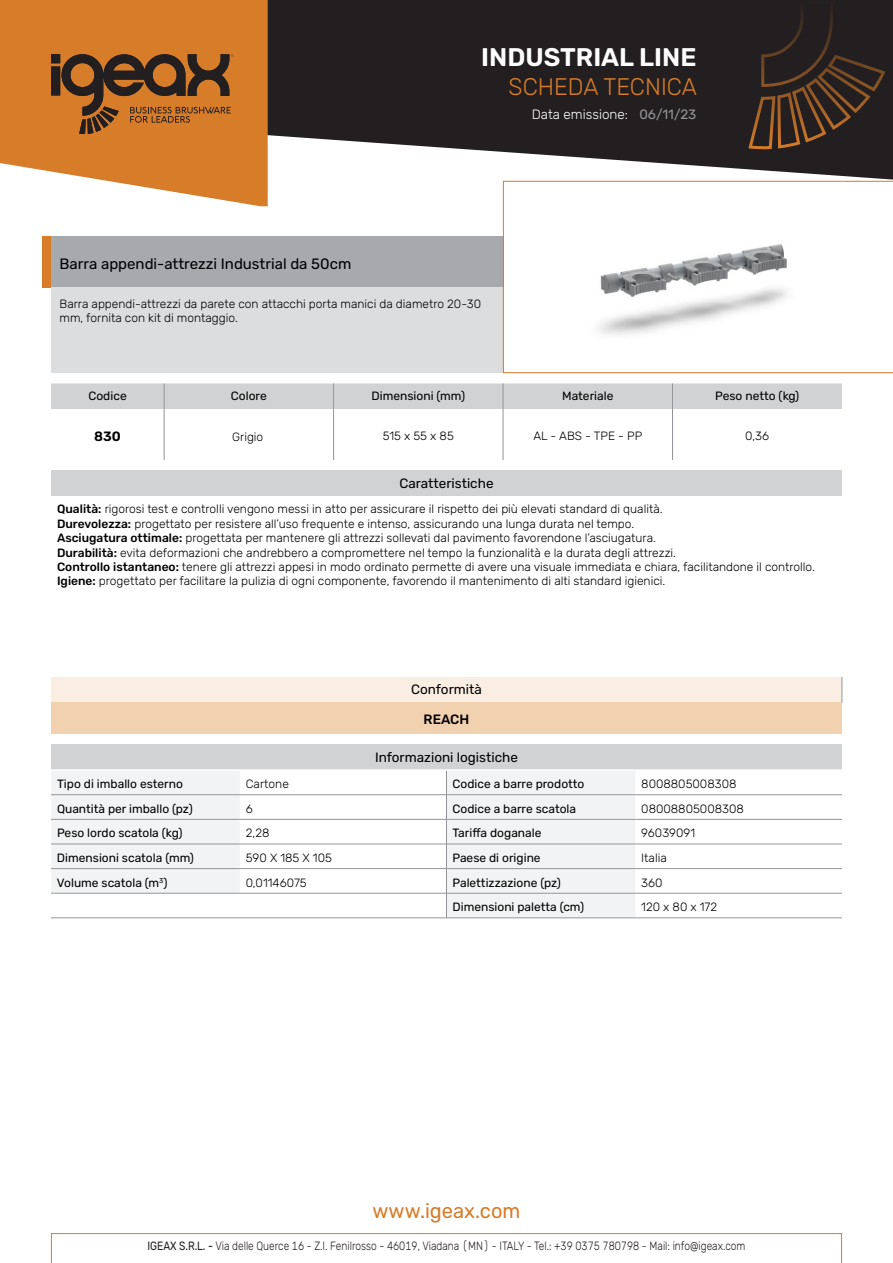
<style>
.page{position:relative;width:893px;height:1263px;background:#fff}
.page>*{position:absolute;margin:0;border:0;box-sizing:border-box;transform-origin:0 0}
.t1{font:600 25.5px "Rubik";color:#fff}
.t2{font:300 24px "Rubik";color:#d77c29}
.t3{font:20.85px "Rubik";color:#d77c29;scale:.96 1}
.t4{font:15px "Rubik";color:#000}
.t5{font:13.5px "Rubik";color:#000}
.t6{font:300 13.5px "Rubik";color:#fff}
.t7{font:13.5px "Rubik";color:#939598}
.t8{font:500 13.5px "Rubik";color:#000}
.t9{font:600 13.5px "Rubik";color:#000}
.Stile_di_paragrafo_GREP{font:300 12px/14.4px "Rubik";color:#000}
.t10{font:12px "Rubik";color:#000}
.t11{font:300 12px "Rubik";color:#231f20;scale:.85 1}
.s1{font-weight:500}
.s2{font-weight:400}
</style>
<div class="page">
<svg style="left:268px;top:0;width:625px;height:181px;fill:#231f20"></svg>
<svg style="left:0;top:0;width:268px;height:206px;background:#dc8d46"></svg>
<svg style="left:51px;top:1233px;width:791px;height:30px"></svg>
<svg style="left:51px;top:54px;width:183px;height:79px;background:#925825"></svg>
<svg style="left:746px;top:0;width:142px;height:150px;background:#322720"></svg>
<div style="left:51px;top:383px;width:791px;height:26px;background:#d1d2d4"></div>
<hr style="left:164px;top:409px;width:1px;height:51px;background:#939598">
<hr style="left:333px;top:409px;width:1px;height:51px;background:#939598">
<hr style="left:503px;top:409px;width:1px;height:51px;background:#939598">
<hr style="left:672px;top:409px;width:1px;height:51px;background:#939598">
<div style="left:51px;top:237px;width:452px;height:51px;background:#a8a9ad"></div>
<div style="left:43px;top:237px;width:8px;height:51px;background:#d77c29"></div>
<div style="left:51px;top:288px;width:452px;height:85px;background:#dcdddf"></div>
<div style="left:51px;top:471px;width:791px;height:25px;background:#d1d2d4"></div>
<div style="left:51px;top:677px;width:791px;height:25px;background:#faeee2"></div>
<div style="left:51px;top:702px;width:791px;height:32px;background:#f2d1b0"></div>
<svg style="left:842px;top:677px;width:1px;height:25px"></svg>
<div style="left:51px;top:744px;width:791px;height:26px;background:#d1d2d4"></div>
<svg style="left:51px;top:771px;width:584px;height:146px;fill:#f2f3f4"></svg>
<div style="left:51px;top:893px;width:189px;height:25px;background:#fff"></div>
<div style="left:240px;top:893px;width:206px;height:25px;background:#fff"></div>
<svg style="left:446px;top:771px;width:1px;height:146px"></svg>
<hr style="left:51px;top:794px;width:189px;height:1px;background:#939598">
<hr style="left:240px;top:794px;width:206px;height:1px;background:#939598">
<hr style="left:446px;top:794px;width:189px;height:1px;background:#939598">
<hr style="left:635px;top:794px;width:207px;height:1px;background:#939598">
<hr style="left:51px;top:819px;width:189px;height:1px;background:#939598">
<hr style="left:240px;top:819px;width:206px;height:1px;background:#939598">
<hr style="left:446px;top:819px;width:189px;height:1px;background:#939598">
<hr style="left:635px;top:819px;width:207px;height:1px;background:#939598">
<hr style="left:51px;top:844px;width:189px;height:1px;background:#939598">
<hr style="left:240px;top:844px;width:206px;height:1px;background:#939598">
<hr style="left:446px;top:844px;width:189px;height:1px;background:#939598">
<hr style="left:635px;top:844px;width:207px;height:1px;background:#939598">
<hr style="left:51px;top:868px;width:189px;height:1px;background:#939598">
<hr style="left:240px;top:868px;width:206px;height:1px;background:#939598">
<hr style="left:446px;top:868px;width:189px;height:1px;background:#939598">
<hr style="left:635px;top:868px;width:207px;height:1px;background:#939598">
<hr style="left:446px;top:893px;width:189px;height:1px;background:#939598">
<hr style="left:635px;top:893px;width:207px;height:1px;background:#939598">
<hr style="left:446px;top:917px;width:189px;height:1px;background:#939598">
<hr style="left:635px;top:917px;width:207px;height:1px;background:#939598">
<hr style="left:51px;top:769px;width:189px;height:2px;background:#fff">
<hr style="left:240px;top:769px;width:206px;height:2px;background:#fff">
<hr style="left:446px;top:769px;width:189px;height:2px;background:#fff">
<hr style="left:635px;top:769px;width:207px;height:2px;background:#fff">
<hr style="left:51px;top:893px;width:189px;height:1px;background:#939598">
<hr style="left:240px;top:893px;width:206px;height:1px;background:#939598">
<hr style="left:51px;top:917px;width:189px;height:1px;background:#939598">
<hr style="left:240px;top:917px;width:206px;height:1px;background:#939598">
<svg style="left:503px;top:181px;width:390px;height:192px"></svg>
<p class="t1" style="left:481px;top:42px;width:217px">INDUSTRIAL LINE</p>
<p class="t2" style="left:509px;top:73px;width:190px">SCHEDA TECNICA</p>
<p class="t6" style="left:532px;top:107px;width:98px">Data emissione:</p>
<p class="t7" style="left:639px;top:107px;width:59px">06/11/23</p>
<p class="t4" style="left:60px;top:256px;width:293px">Barra appendi-attrezzi Industrial da 50cm</p>
<p class="Stile_di_paragrafo_GREP" style="left:60px;top:296px;width:423px">Barra appendi-attrezzi da parete con attacchi porta manici da diametro 20-30 mm, fornita con kit di montaggio.</p>
<p class="t10" style="left:88px;top:390px;width:40px">Codice</p>
<p class="t10" style="left:231px;top:390px;width:37px">Colore</p>
<p class="t10" style="left:371px;top:390px;width:95px">Dimensioni (mm)</p>
<p class="t10" style="left:562px;top:390px;width:53px">Materiale</p>
<p class="t10" style="left:715px;top:390px;width:86px">Peso netto (kg)</p>
<p class="t9" style="left:94px;top:429px;width:28px">830</p>
<p class="Stile_di_paragrafo_GREP" style="left:232px;top:430px;width:33px">Grigio</p>
<p class="Stile_di_paragrafo_GREP" style="left:383px;top:429px;width:73px">515 x 55 x 85</p>
<p class="Stile_di_paragrafo_GREP" style="left:533px;top:429px;width:110px">AL - ABS - TPE - PP</p>
<p class="Stile_di_paragrafo_GREP" style="left:745px;top:429px;width:25px">0,36</p>
<p class="t5" style="left:399px;top:476px;width:96px">Caratteristiche</p>
<p class="Stile_di_paragrafo_GREP" style="left:57px;top:502px;width:759px"><span class="s1">Qualità:</span> rigorosi test e controlli vengono messi in atto per assicurare il rispetto dei più elevati standard di qualità.<br><span class="s1">Durevolezza:</span> progettato per resistere all’uso frequente e intenso, assicurando una lunga durata nel tempo.<br><span class="s1">Asciugatura ottimale:</span> progettata per mantenere gli attrezzi sollevati dal pavimento favorendone l’asciugatura.<br><span class="s1">Durabilità:</span> evita deformazioni che andrebbero a compromettere nel tempo la funzionalità e la durata degli attrezzi.<br><span class="s1">Controllo istantaneo:</span> tenere gli attrezzi appesi in modo ordinato permette di avere una visuale immediata e chiara, facilitandone il controllo.<br><span class="s1">Igiene:</span> progettato per facilitare la pulizia di ogni componente, favorendo il mantenimento di alti standard igienici.</p>
<p class="t5" style="left:411px;top:682px;width:72px">Conformità</p>
<p class="t8" style="left:424px;top:712px;width:47px">REACH</p>
<p class="t5" style="left:375px;top:749px;width:144px">Informazioni logistiche</p>
<p class="t10" style="left:57px;top:777px;width:127px">Tipo di imballo esterno</p>
<p class="Stile_di_paragrafo_GREP" style="left:246px;top:777px;width:45px">Cartone</p>
<p class="t10" style="left:452px;top:777px;width:133px">Codice a barre prodotto</p>
<p class="Stile_di_paragrafo_GREP" style="left:641px;top:777px;width:97px">8008805008308</p>
<p class="t10" style="left:57px;top:802px;width:137px">Quantità per imballo (pz)</p>
<p class="Stile_di_paragrafo_GREP" style="left:246px;top:802px;width:8px">6</p>
<p class="t10" style="left:452px;top:802px;width:125px">Codice a barre scatola</p>
<p class="Stile_di_paragrafo_GREP" style="left:641px;top:802px;width:104px">08008805008308</p>
<p class="t10" style="left:57px;top:826px;width:127px">Peso lordo scatola (kg)</p>
<p class="Stile_di_paragrafo_GREP" style="left:246px;top:826px;width:25px">2,28</p>
<p class="t10" style="left:452px;top:826px;width:91px">Tariffa doganale</p>
<p class="Stile_di_paragrafo_GREP" style="left:641px;top:826px;width:55px">96039091</p>
<p class="t10" style="left:57px;top:851px;width:138px">Dimensioni scatola (mm)</p>
<p class="Stile_di_paragrafo_GREP" style="left:246px;top:851px;width:88px">590 X 185 X 105</p>
<p class="t10" style="left:452px;top:851px;width:90px">Paese di origine</p>
<p class="Stile_di_paragrafo_GREP" style="left:641px;top:851px;width:27px">Italia</p>
<p class="t10" style="left:57px;top:876px;width:112px">Volume scatola (m<sup>3</sup>)</p>
<p class="Stile_di_paragrafo_GREP" style="left:246px;top:875px;width:62px">0,01146075</p>
<p class="t10" style="left:452px;top:876px;width:110px">Palettizzazione (pz)</p>
<p class="Stile_di_paragrafo_GREP" style="left:641px;top:875px;width:23px">360</p>
<p class="t10" style="left:452px;top:900px;width:133px">Dimensioni paletta (cm)</p>
<p class="Stile_di_paragrafo_GREP" style="left:641px;top:900px;width:77px">120 x 80 x 172</p>
<h3 class="t3" style="left:373px;top:1199px;width:156px">www.igeax.com</h3>
<p class="t11" style="left:147px;top:1239px;width:705px"><span class="s2">IGEAX S.R.L. -</span> Via delle Querce 16 - Z.I. Fenilrosso - 46019, Viadana (MN) - ITALY - Tel.: +39 0375 780798 - Mail: info@igeax.com</p>
</div>
